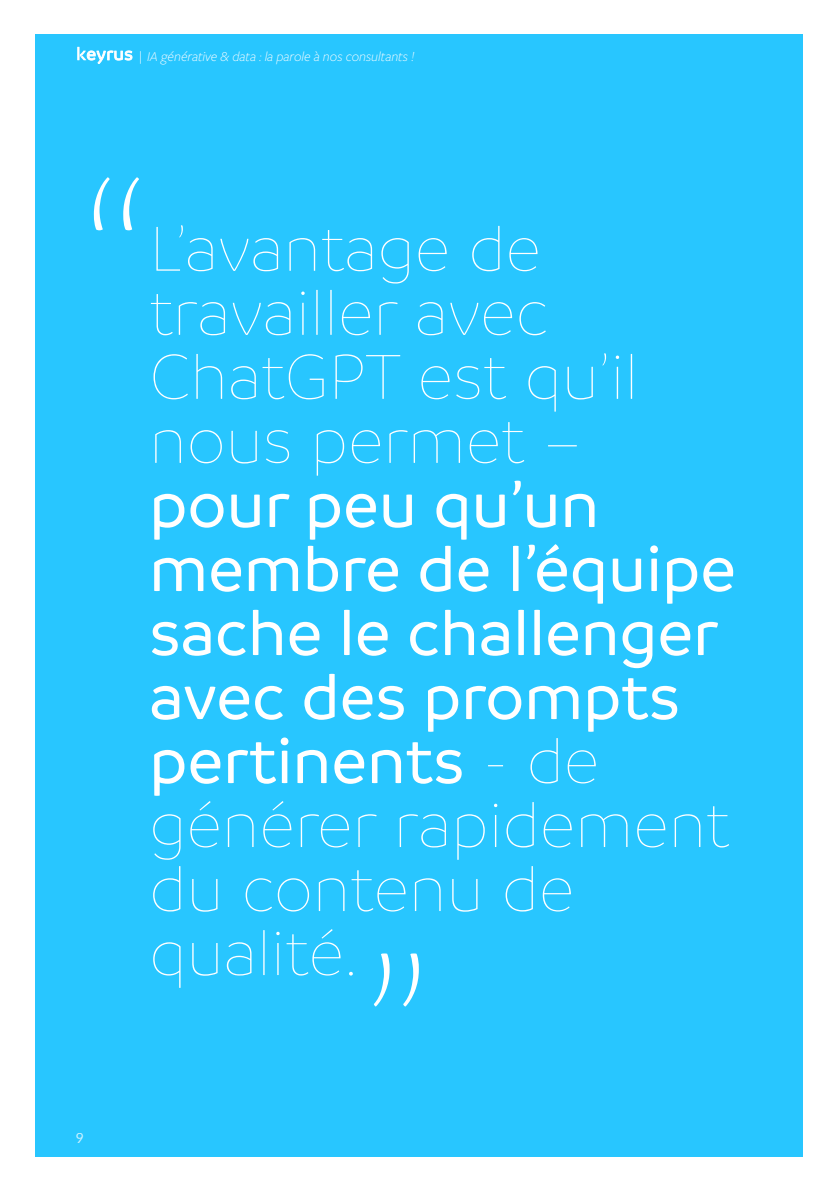
<style>
.page{position:relative;width:840px;height:1191px;background:#fff}
.page>*{position:absolute;margin:0;border:0;box-sizing:border-box;transform-origin:0 0}
.BIG_QUOTE_WHITE{font:100 296px "Branding SF";color:#fff}
.BIG_QUOTE_WHITE-2{font:100 68px/64px "Branding SF";color:#fff}
.t1{font:italic 300 14px "Freight Sans Pro";color:#fff}
.t2{font:14px "Lato";color:#fff}
.s1{font-weight:500}
</style>
<div class="page">
<div style="left:35px;top:34px;width:766px;height:1123px;background:#28c6ff"></div>
<svg style="left:77px;top:47px;width:55px;height:17px"></svg>
<p class="t1" style="left:139px;top:47px;width:277px">| IA générative &amp; data : la parole à nos consultants !</p>
<p class="BIG_QUOTE_WHITE" style="left:73px;top:130px;width:84px">“</p>
<p class="BIG_QUOTE_WHITE-2" style="left:149px;top:218px;width:588px">L’avantage de travailler avec<br>ChatGPT est qu’il nous permet – <span class="s1">pour peu qu’un membre de l’équipe sache le challenger avec des prompts pertinents</span> - de générer rapidement du contenu de qualité.</p>
<p class="BIG_QUOTE_WHITE" style="left:355px;top:906px;width:84px">”</p>
<p class="t2" style="left:75px;top:1130px;width:10px">9</p>
</div>
